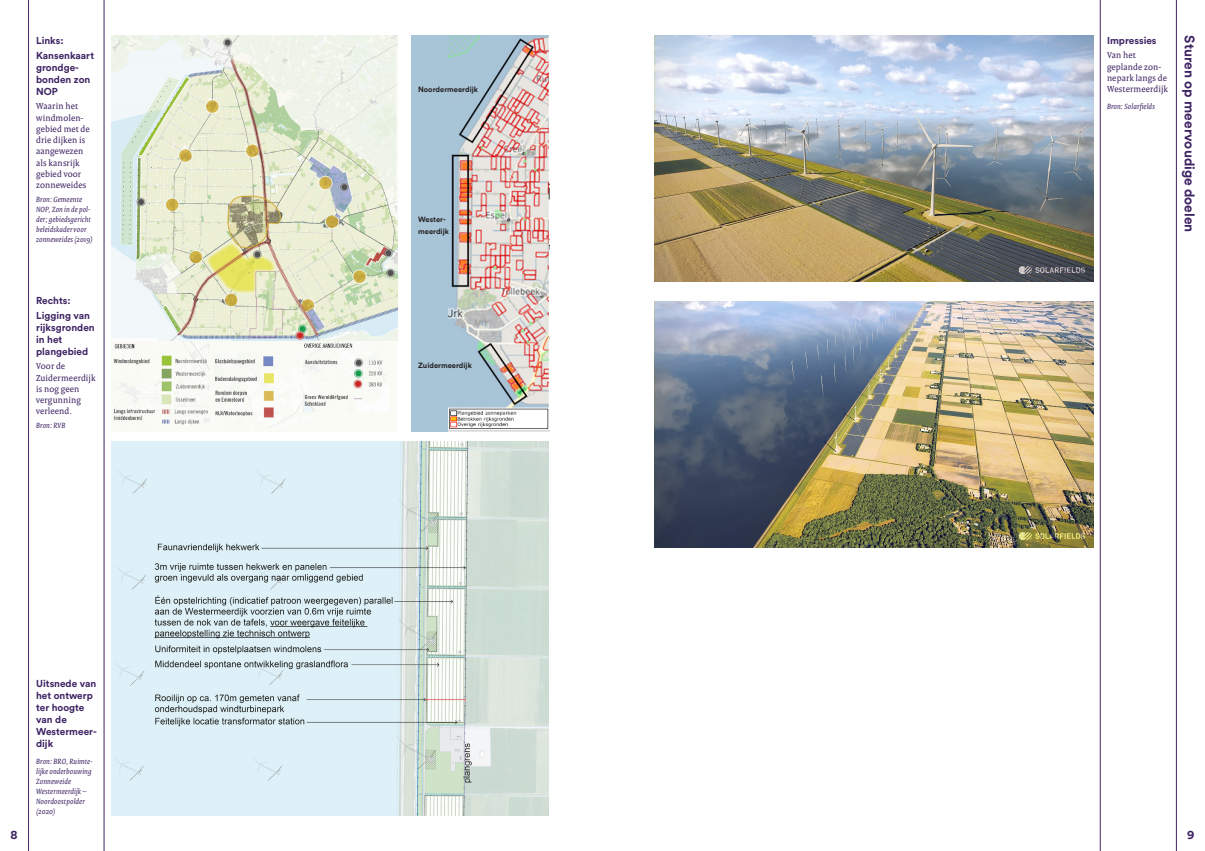
<style>
.page{position:relative;width:1205px;height:851px;background:#fff}
.page>*{position:absolute;margin:0;border:0;box-sizing:border-box;transform-origin:0 0}
.t1{font:700 13.75px "Circular Std";color:#3d2363}
.t2{font:700 12.5px "Circular Std";color:#3d2363}
.titel_bijschrift_afb{font:700 10px/11.9px "Circular Std";color:#3d2363}
.tekst_bijschrift_afb{font:9.38px/11.2px "Rijksoverheid Serif";letter-spacing:.015em;color:#3d2363}
.bronvermelding{font:italic 8.12px/10px "Rijksoverheid Serif";letter-spacing:.02em;color:#3d2363}
.tekst_bijschrift_afb-2{font:italic 8.12px/10px "Rijksoverheid Serif";letter-spacing:.02em;color:#3d2363}
.titel_bijschrift_afb-2{font:italic 8.12px "Rijksoverheid Serif";letter-spacing:.02em;color:#3d2363}
.titel_bijschrift_afb-3{font:700 7.5px/11.9px "Circular Std";color:#231f20}
</style>
<div class="page">
<hr style="left:28px;top:0;width:1px;height:850px;background:#3d2363">
<hr style="left:1176px;top:0;width:1px;height:850px;background:#3d2363">
<hr style="left:104px;top:0;width:1px;height:850px;background:#3d2363">
<hr style="left:1100px;top:0;width:1px;height:850px;background:#3d2363">
<div style="left:111px;top:339px;width:286px;height:93px;background:#fafbf5"></div>
<img style="left:655px;top:35px;width:438px;height:247px">
<img style="left:655px;top:301px;width:438px;height:247px">
<img style="left:111px;top:35px;width:286px;height:306px">
<img style="left:111px;top:442px;width:438px;height:373px">
<div style="left:411px;top:35px;width:55px;height:397px;background:#a8c4d7"></div>
<img style="left:449px;top:35px;width:100px;height:397px">
<img style="left:113px;top:341px;width:97px;height:84px">
<img style="left:215px;top:356px;width:97px;height:71px">
<img style="left:303px;top:341px;width:82px;height:70px">
<hr style="left:370px;top:336px;width:27px;height:4px;background:#eff5eb">
<p class="titel_bijschrift_afb" style="left:36px;top:34px;width:29px">Links:</p>
<p class="titel_bijschrift_afb" style="left:36px;top:49px;width:60px">Kansenkaart grondge&shy;bonden zon<br>NOP</p>
<p class="tekst_bijschrift_afb" style="left:36px;top:101px;width:55px">Waarin het windmolen&shy;gebied met de drie dijken is aangewezen als kansrijk gebied voor zonneweides</p>
<p class="tekst_bijschrift_afb-2" style="left:36px;top:194px;width:58px">Bron: Gemeente<br>NOP, Zon in de pol&shy;der; gebiedsgericht beleidskader voor zonneweides (2019)</p>
<p class="titel_bijschrift_afb" style="left:36px;top:294px;width:36px">Rechts:</p>
<p class="titel_bijschrift_afb" style="left:36px;top:309px;width:60px">Ligging van rijksgronden in het plangebied</p>
<p class="tekst_bijschrift_afb" style="left:36px;top:360px;width:61px">Voor de<br>Zuidermeerdijk is nog geen vergunning verleend.</p>
<p class="titel_bijschrift_afb-2" style="left:36px;top:420px;width:31px">Bron: RVB</p>
<p class="titel_bijschrift_afb" style="left:36px;top:677px;width:62px">Uitsnede van het ontwerp ter hoogte van de<br>Westermeer&shy;dijk</p>
<p class="bronvermelding" style="left:36px;top:755px;width:58px">Bron: BRO, Ruimte&shy;lijke onderbouwing<br>Zonneweide<br>Westermeerdijk –<br>Noordoostpolder (2020)</p>
<p class="titel_bijschrift_afb-3" style="left:418px;top:83px;width:61px">Noordermeerdijk</p>
<p class="titel_bijschrift_afb-3" style="left:418px;top:213px;width:32px">Wester&shy;meerdijk</p>
<p class="titel_bijschrift_afb-3" style="left:418px;top:359px;width:55px">Zuidermeerdijk</p>
<p class="titel_bijschrift_afb" style="left:1107px;top:34px;width:51px">Impressies</p>
<p class="tekst_bijschrift_afb" style="left:1107px;top:50px;width:62px">Van het geplande zon&shy;nepark langs de<br>Westermeerdijk</p>
<p class="bronvermelding" style="left:1107px;top:101px;width:49px">Bron: Solarfields</p>
<h1 class="t1" style="left:1198px;top:35px;width:198px;rotate:90deg">Sturen op meervoudige doelen</h1>
<h2 class="t2" style="left:11px;top:826px;width:9px">8</h2>
<h2 class="t2" style="left:1187px;top:826px;width:9px">9</h2>
</div>
